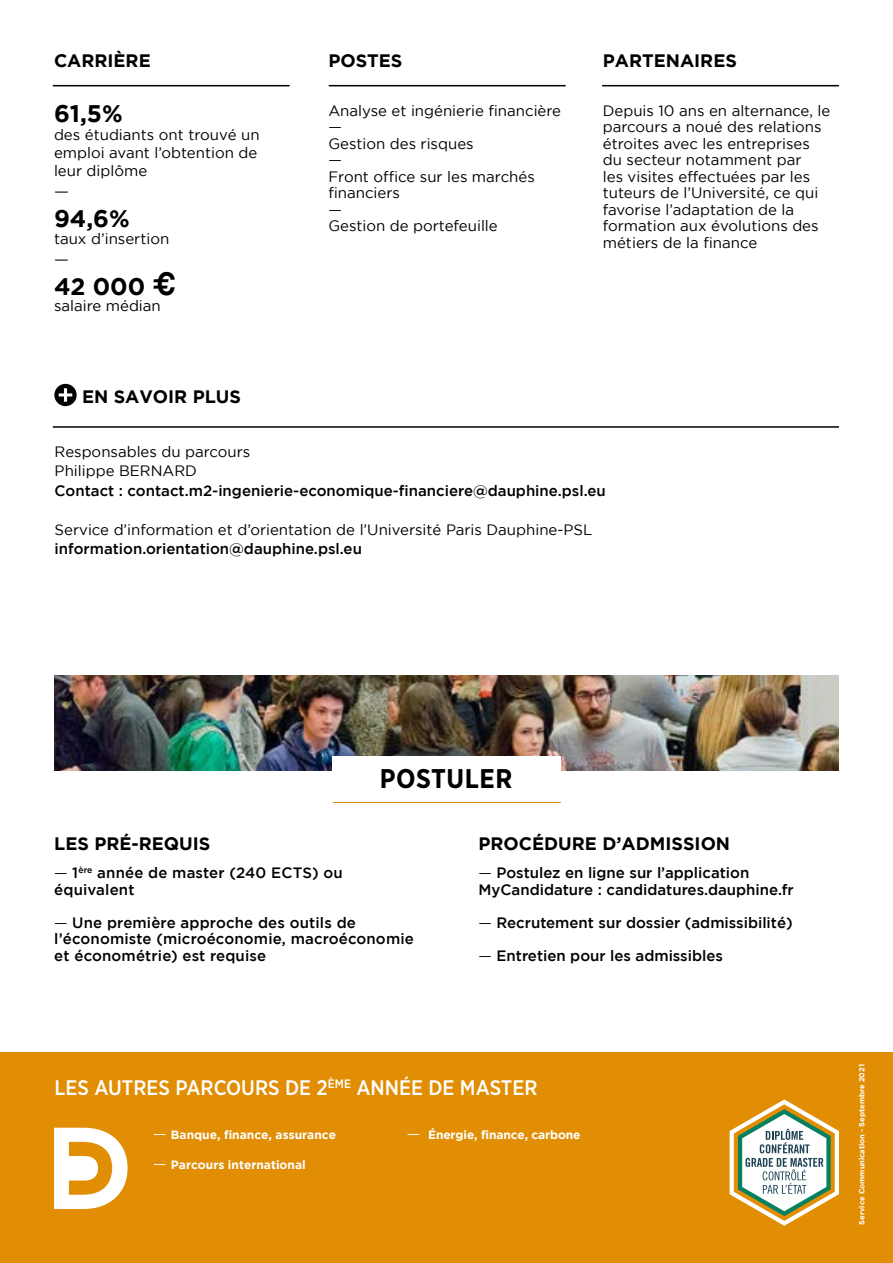
<style>
.page{position:relative;width:893px;height:1263px;background:#fff}
.page>*{position:absolute;margin:0;border:0;box-sizing:border-box;transform-origin:0 0}
.t1{font:700 27px "Gotham Narrow";letter-spacing:.02em;color:#000}
.t2{font:700 24px "Gotham";color:#000}
.t3{font:500 21px "Gotham Narrow";color:#fff}
.t4{font:700 18px "Gotham";color:#000}
.t5{font:16.5px "Gotham";color:#000}
.t6{font:15px/16.5px "Gotham";color:#000}
.t7{font:500 15px/16.5px "Gotham";color:#000}
.t8{font:700 12px "Gotham";color:#fff}
.t9{font:700 7.5px "Gotham";color:#fff}
.s1{font-family:"Helvetica";font-size:31.5px}
.s2{font-weight:400}
.s3{font-weight:400;font-size:15px}
</style>
<div class="page">
<img style="left:54px;top:676px;width:785px;height:94px">
<div style="left:0;top:1053px;width:893px;height:210px;background:#e18e05"></div>
<svg style="left:54px;top:1128px;width:74px;height:81px"></svg>
<hr style="left:53px;top:426px;width:786px;height:2px;background:#000">
<hr style="left:333px;top:801px;width:228px;height:2px;background:#e18f02">
<hr style="left:602px;top:85px;width:237px;height:1px;background:#000">
<hr style="left:329px;top:85px;width:237px;height:1px;background:#000">
<hr style="left:53px;top:85px;width:237px;height:1px;background:#000">
<div style="left:54px;top:384px;width:23px;height:22px;background:#000;border-radius:50%"></div>
<svg style="left:59px;top:388px;width:13px;height:14px"></svg>
<svg style="left:730px;top:1099px;width:109px;height:127px"></svg>
<div style="left:332px;top:756px;width:229px;height:45px;background:#fff"></div>
<p class="t4" style="left:54px;top:50px;width:98px">CARRIÈRE</p>
<p class="t4" style="left:328px;top:50px;width:76px">POSTES</p>
<p class="t4" style="left:603px;top:50px;width:136px">PARTENAIRES</p>
<h2 class="t2" style="left:54px;top:100px;width:70px">61,5%</h2>
<p class="t6" style="left:54px;top:126px;width:207px;line-height:18px">des étudiants ont trouvé un emploi avant l’obtention de leur diplôme</p>
<p class="t5" style="left:54px;top:182px;width:16px">—</p>
<h2 class="t2" style="left:54px;top:205px;width:77px">94,6%</h2>
<p class="t6" style="left:54px;top:230px;width:117px">taux d’insertion</p>
<p class="t5" style="left:54px;top:250px;width:16px">—</p>
<h2 class="t2" style="left:54px;top:273px;width:123px">42 000 <span class="s1">€</span></h2>
<p class="t6" style="left:54px;top:298px;width:108px">salaire médian</p>
<p class="t4" style="left:82px;top:386px;width:160px">EN SAVOIR PLUS</p>
<p class="t6" style="left:328px;top:102px;width:234px">Analyse et ingénierie financière —<br>Gestion des risques<br>—<br>Front office sur les marchés financiers<br>—<br>Gestion de portefeuille</p>
<p class="t6" style="left:603px;top:102px;width:229px">Depuis 10 ans en alternance, le parcours a noué des relations étroites avec les entreprises du secteur notamment par<br>les visites effectuées par les tuteurs de l’Université, ce qui favorise l’adaptation de la formation aux évolutions des métiers de la finance</p>
<p class="t6" style="left:55px;top:442px;width:197px;line-height:19.5px">Responsables du parcours<br>Philippe BERNARD</p>
<p class="t7" style="left:55px;top:482px;width:553px">Contact : contact.m2-ingenierie-economique-financiere@dauphine.psl.eu</p>
<p class="t6" style="left:55px;top:521px;width:539px">Service d’information et d’orientation de l’Université Paris Dauphine-PSL</p>
<p class="t7" style="left:55px;top:540px;width:309px">information.orientation@dauphine.psl.eu</p>
<h1 class="t1" style="left:380px;top:761px;width:134px">POSTULER</h1>
<p class="t4" style="left:54px;top:833px;width:158px">LES PRÉ-REQUIS</p>
<p class="t7" style="left:54px;top:864px;width:290px"><span class="s2">—</span> 1<sup>ère</sup> année de master (240 ECTS) ou équivalent</p>
<p class="t7" style="left:54px;top:914px;width:361px"><span class="s2">—</span> Une première approche des outils de l’économiste (microéconomie, macroéconomie et économétrie) est requise</p>
<p class="t4" style="left:479px;top:833px;width:253px">PROCÉDURE D’ADMISSION</p>
<p class="t7" style="left:479px;top:864px;width:317px"><span class="s2">—</span> Postulez en ligne sur l’application<br>MyCandidature : candidatures.dauphine.fr</p>
<p class="t7" style="left:479px;top:914px;width:316px"><span class="s2">—</span> Recrutement sur dossier (admissibilité)</p>
<p class="t7" style="left:479px;top:947px;width:246px"><span class="s2">—</span> Entretien pour les admissibles</p>
<h3 class="t3" style="left:55px;top:1074px;width:484px">LES AUTRES PARCOURS DE 2<sup>ÈME</sup> ANNÉE DE MASTER</h3>
<p class="t8" style="left:153px;top:1127px;width:184px"><span class="s3">—</span> Banque, finance, assurance</p>
<p class="t8" style="left:153px;top:1157px;width:154px"><span class="s3">—</span> Parcours international</p>
<p class="t8" style="left:407px;top:1127px;width:175px"><span class="s3">—</span> Énergie, finance, carbone</p>
<p class="t9" style="left:857px;top:1224px;width:162px;rotate:-90deg">Service Communication - Septembre 2021</p>
</div>
